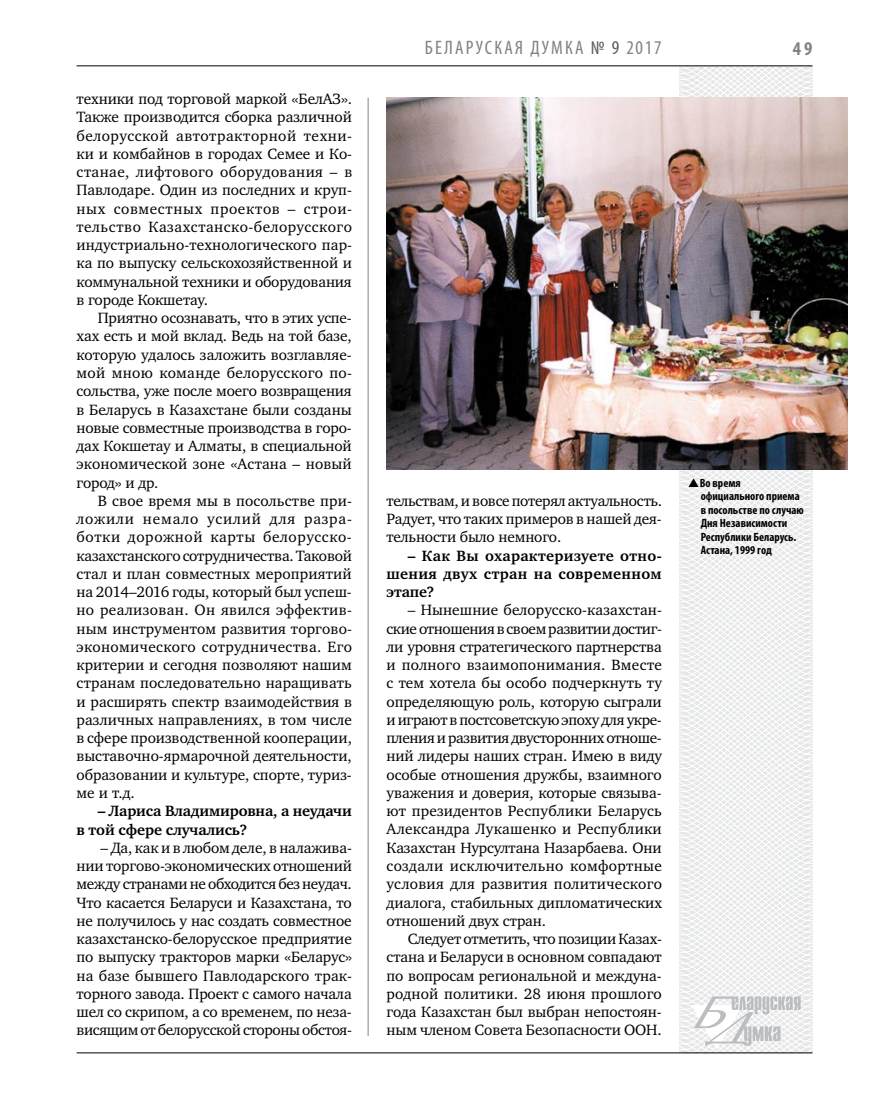
<style>
.page{position:relative;width:872px;height:1106px;background:#fff}
.page>*{position:absolute;margin:0;border:0;box-sizing:border-box;transform-origin:0 0}
.t1{font:condensed 19.5px "Myriad Pro";letter-spacing:.11em;color:#808285}
.t2{font:700 condensed 19.5px "Myriad Pro";color:#808285}
.t3{font:15.3px/18.3px "Charter C";letter-spacing:-.01em;color:#000;text-align:justify}
.t4{font:700 15.3px/18.3px "Charter C";letter-spacing:.005em;color:#000}
.t5{font:700 condensed 12px/13.5px "Myriad Pro";color:#000}
.s1{color:#58595b}
</style>
<div class="page">
<hr style="left:368px;top:98px;width:1px;height:938px;background:#808285">
<svg style="left:621px;top:65px;width:227px;height:989px"></svg>
<svg style="left:691px;top:996px;width:109px;height:53px"></svg>
<hr style="left:77px;top:65px;width:735px;height:1px;background:#000">
<hr style="left:77px;top:1052px;width:735px;height:1px;background:#000">
<img style="left:387px;top:97px;width:461px;height:372px">
<svg style="left:689px;top:477px;width:10px;height:9px"></svg>
<p class="t3" style="left:77px;top:90px;width:277px">техники под торговой маркой «БелАЗ».<br>Также производится сборка различной белорусской автотракторной техни&shy;ки и комбайнов в городах Семее и Ко&shy;станае, лифтового оборудования – в Павлодаре. Один из последних и круп&shy;ных совместных проектов – строи&shy;тельство Казахстанско-белорусского индустриально-технологического пар&shy;ка по выпуску сельскохозяйственной и коммунальной техники и оборудования в городе Кокшетау.</p>
<p class="t3" style="left:77px;top:309px;width:277px;text-indent:21px">Приятно осознавать, что в этих успе&shy;хах есть и мой вклад. Ведь на той базе, которую удалось заложить возглавляе&shy;мой мною команде белорусского по&shy;сольства, уже после моего возвращения в Беларусь в Казахстане были созданы новые совместные производства в горо&shy;дах Кокшетау и Алматы, в специальной экономической зоне «Астана – новый город» и др.</p>
<p class="t3" style="left:77px;top:491px;width:277px;text-indent:21px">В свое время мы в посольстве при&shy;ложили немало усилий для разра&shy;ботки дорожной карты белорусско&shy;казахстанского сотрудничества. Таковой стал и план совместных мероприятий на 2014–2016 годы, который был успеш&shy;но реализован. Он явился эффектив&shy;ным инструментом развития торгово&shy;экономического сотрудничества. Его критерии и сегодня позволяют нашим странам последовательно наращивать и расширять спектр взаимодействия в различных направлениях, в том числе в сфере производственной кооперации, выставочно-ярмарочной деятельности, образовании и культуре, спорте, туриз&shy;ме и т.д.</p>
<p class="t4" style="left:77px;top:802px;width:277px;text-indent:21px">– Лариса Владимировна, а неудачи в той сфере случались?</p>
<p class="t3" style="left:77px;top:838px;width:277px;text-indent:24px">– Да, как и в любом деле, в налажива&shy;нии торгово-экономических отношений между странами не обходится без неудач.<br>Что касается Беларуси и Казахстана, то не получилось у нас создать совместное казахстанско-белорусское предприятие по выпуску тракторов марки «Беларус» на базе бывшего Павлодарского трак&shy;торного завода. Проект с самого начала шел со скрипом, а со временем, по неза&shy;висящим от белорусской стороны обстоя-</p>
<p class="t1" style="left:425px;top:36px;width:238px">БЕЛАРУСКАЯ ДУМКА <span class="s1">№ 9</span> 2017</p>
<p class="t2" style="left:793px;top:37px;width:21px">49</p>
<p class="t3" style="left:386px;top:491px;width:277px">тельствам, и вовсе потерял актуальность.<br>Радует, что таких примеров в нашей дея&shy;тельности было немного.</p>
<p class="t4" style="left:386px;top:546px;width:277px;text-align:justify;text-indent:21px">– Как Вы охарактеризуете отно&shy;шения двух стран на современном этапе?</p>
<p class="t3" style="left:386px;top:601px;width:277px;text-indent:21px">– Нынешние белорусско-казахстан&shy;ские отношения в своем развитии достиг&shy;ли уровня стратегического партнерства и полного взаимопонимания. Вместе с тем хотела бы особо подчеркнуть ту определяющую роль, которую сыграли и играют в постсоветскую эпоху для укре&shy;пления и развития двусторонних отноше&shy;ний лидеры наших стран. Имею в виду особые отношения дружбы, взаимного уважения и доверия, которые связыва&shy;ют президентов Республики Беларусь Александра Лукашенко и Республики Казахстан Нурсултана Назарбаева. Они создали исключительно комфортные условия для развития политического диалога, стабильных дипломатических отношений двух стран.</p>
<p class="t3" style="left:386px;top:929px;width:277px;text-indent:21px">Следует отметить, что позиции Казах&shy;стана и Беларуси в основном совпадают по вопросам региональной и междуна&shy;родной политики. 28 июня прошлого года Казахстан был выбран непостоян&shy;ным членом Совета Безопасности ООН.</p>
<p class="t5" style="left:699px;top:475px;width:106px">Во время официального приема в посольстве по случаю<br>Дня Независимости<br>Республики Беларусь.<br>Астана, 1999 год</p>
</div>
